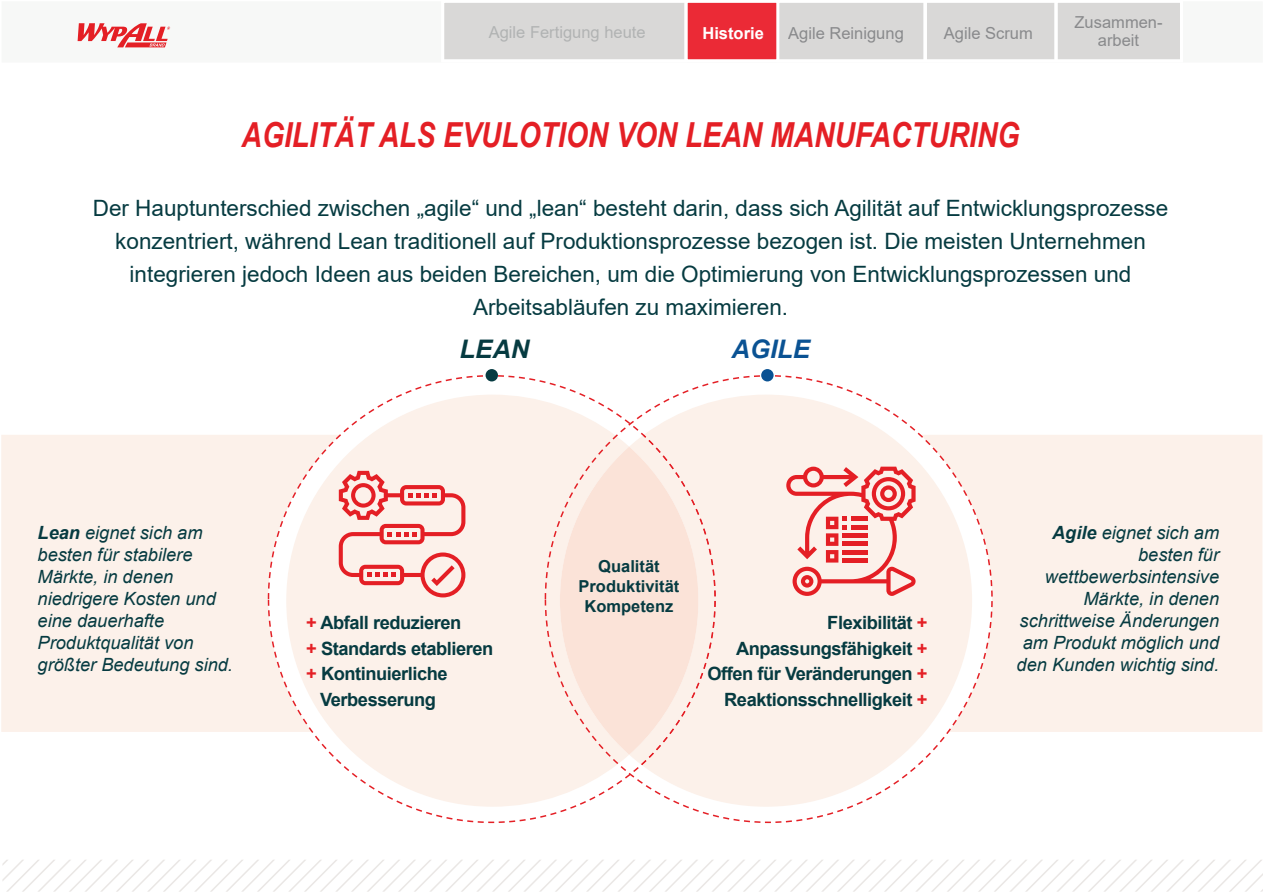
<style>
.page{position:relative;width:1263px;height:893px;background:#fff}
.page>*{position:absolute;margin:0;border:0;box-sizing:border-box;transform-origin:0 0}
.t1{font:italic 700 34.5px "Arial Narrow";color:#e41f25}
.t2{font:italic 700 25.65px "Arial";color:#0a5293}
.t3{font:italic 700 25.65px "Arial";color:#063b41}
.t4{font:22.5px/33px "Arial";color:#063b41;text-align:center}
.t5{font:700 18.3px/25.7px "Arial";letter-spacing:-.025em;color:#063b41;text-align:right}
.t6{font:italic 18.15px/21.9px "Arial";color:#063b41}
.t7{font:16.5px/18px "Arial";color:#898a8c;text-align:center}
.t8{font:700 16.5px/19.8px "Arial";color:#063b41;text-align:center}
.t9{font:16.5px "Arial";color:#b1b3b3}
.t10{font:700 16.5px "Arial";color:#fff}
.s1{font-weight:700}
.s2{color:#e41f25}
</style>
<div class="page">
<div style="left:1px;top:435px;width:1261px;height:297px;background:#fcf1ea"></div>
<div style="left:545px;top:376px;width:447px;height:446px;background:#fff;border-radius:50%"></div>
<svg style="left:2px;top:860px;width:1261px;height:32px"></svg>
<svg style="left:268px;top:375px;width:448px;height:448px;fill:#fcf1ea"></svg>
<div style="left:486px;top:369px;width:12px;height:12px;background:#063b41;border-radius:50%"></div>
<svg style="left:629px;top:395px;width:343px;height:412px;fill:#fcf1ea"></svg>
<div style="left:560px;top:447px;width:138px;height:308px;background:#fbe3d8;border-radius:50%"></div>
<svg style="left:641px;top:435px;width:75px;height:330px"></svg>
<div style="left:761px;top:369px;width:13px;height:12px;background:#0a5293;border-radius:50%"></div>
<svg style="left:339px;top:471px;width:126px;height:126px;background:#f5bbb7"></svg>
<svg style="left:786px;top:467px;width:129px;height:129px;background:#f5b4b1"></svg>
<hr style="left:843px;top:550px;width:25px;height:4px;background:#e41f25">
<div style="left:843px;top:558px;width:25px;height:5px;background:#e41f25"></div>
<div style="left:444px;top:3px;width:241px;height:56px;background:#d9d8d7"></div>
<div style="left:685px;top:0;width:95px;height:62px;background:#eb2a36;border:3px solid #fff"></div>
<svg style="left:776px;top:0;width:404px;height:62px;background:#dedddc"></svg>
<div style="left:489px;top:27px;width:156px;height:15px;background:#d9d8d7"></div>
<div style="left:788px;top:27px;width:115px;height:16px;background:#d9d8d7"></div>
<div style="left:944px;top:27px;width:88px;height:16px;background:#d9d8d7"></div>
<svg style="left:78px;top:23px;width:92px;height:24px"></svg>
<div style="left:1075px;top:17px;width:87px;height:12px;background:#d9d8d7"></div>
<div style="left:1098px;top:35px;width:41px;height:12px;background:#d9d8d7"></div>
<p class="t9" style="left:489px;top:21px;width:158px">Agile Fertigung heute</p>
<p class="t10" style="left:702px;top:22px;width:63px">Historie</p>
<p class="t7" style="left:788px;top:24px;width:117px">Agile Reinigung</p>
<p class="t7" style="left:944px;top:24px;width:90px">Agile Scrum</p>
<p class="t7" style="left:1074px;top:13px;width:90px">Zusammen&shy;arbeit</p>
<h1 class="t1" style="left:242px;top:108px;width:779px">AGILITÄT ALS EVULOTION VON LEAN MANUFACTURING</h1>
<p class="t4" style="left:93px;top:191px;width:1077px">Der Hauptunterschied zwischen „agile“ und „lean“ besteht darin, dass sich Agilität auf Entwicklungsprozesse konzentriert, während Lean traditionell auf Produktionsprozesse bezogen ist. Die meisten Unternehmen integrieren jedoch Ideen aus beiden Bereichen, um die Optimierung von Entwicklungsprozessen und Arbeitsabläufen zu maximieren.</p>
<p class="t3" style="left:460px;top:332px;width:71px">LEAN</p>
<p class="t2" style="left:732px;top:332px;width:80px">AGILE</p>
<p class="t6" style="left:38px;top:522px;width:197px"><span class="s1">Lean</span> eignet sich am besten für stabilere<br>Märkte, in denen niedrigere Kosten und eine dauerhafte<br>Produktqualität von größter Bedeutung sind.</p>
<p class="t6" style="left:1016px;top:522px;width:204px;text-align:right"><span class="s1">Agile</span> eignet sich am besten für wettbewerbsintensive<br>Märkte, in denen schrittweise Änderungen am Produkt möglich und den Kunden wichtig sind.</p>
<p class="t8" style="left:578px;top:557px;width:102px">Qualität<br>Produktivität<br>Kompetenz</p>
<p class="t5" style="left:306px;top:610px;width:157px"><span class="s2">+</span> Abfall reduzieren</p>
<p class="t5" style="left:306px;top:636px;width:188px"><span class="s2">+</span> Standards etablieren</p>
<p class="t5" style="left:306px;top:661px;width:143px"><span class="s2">+</span> Kontinuierliche</p>
<p class="t5" style="left:320px;top:687px;width:117px">Verbesserung</p>
<p class="t5" style="left:707px;top:610px;width:222px">Flexibilität <span class="s2">+<br></span>Anpassungsfähigkeit <span class="s2">+<br></span>Offen für Veränderungen <span class="s2">+<br></span>Reaktionsschnelligkeit <span class="s2">+</span></p>
</div>
